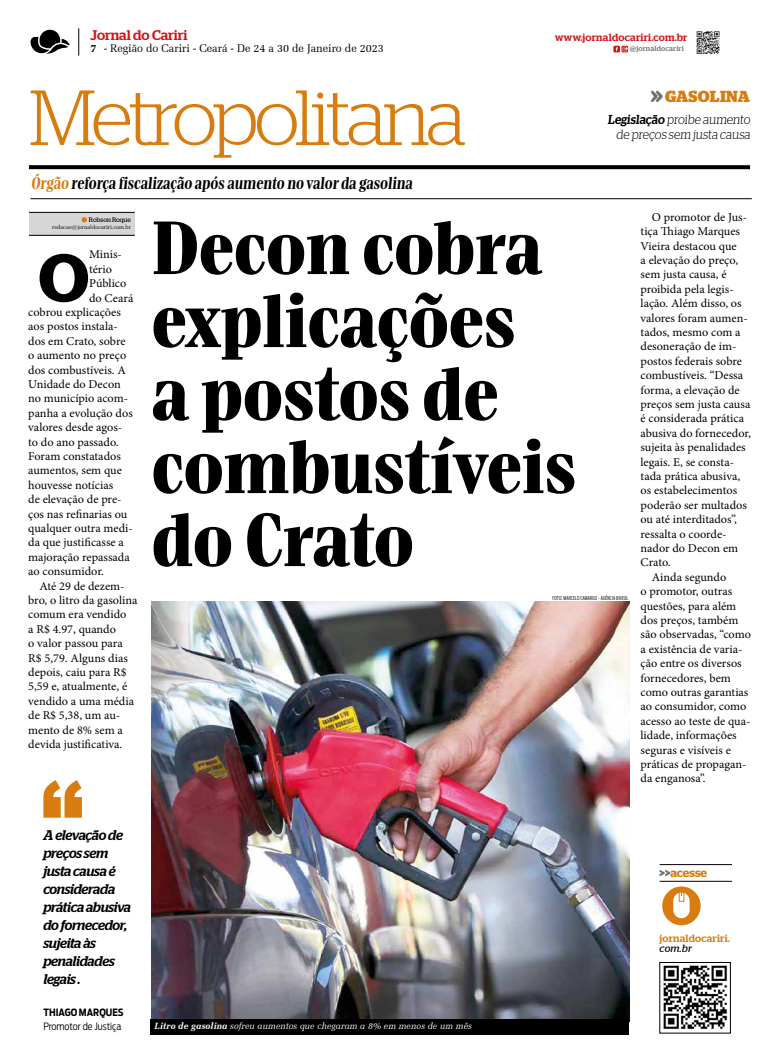
<style>
.page{position:relative;width:780px;height:1063px;background:#fff}
.page>*{position:absolute;margin:0;border:0;box-sizing:border-box;transform-origin:0 0}
.t1{font:300 78px "Stag";letter-spacing:-.05em;color:#d97c0f}
.t2{font:900 70px/73px "Bridge Head";color:#000}
.t3{font:600 67.6px "Stag";color:#000}
.t4{font:800 16px "Bridge Head";color:#000;scale:.9 1}
.t5{font:700 16px "Stag";letter-spacing:.02em;color:#d97c0f}
.t6{font:italic 500 14px/18px "Stag";letter-spacing:-.02em;color:#000}
.t7{font:500 14px "Stag";color:#cd1719}
.t8{font:300 13px/15px "Stag";color:#000;text-align:right;scale:.9 1}
.t9{font:12px "Minion Pro";color:#000}
.t10{font:600 12px "Stag";color:#d97c0f}
.t11{font:11px "Zapf Elliptical 711 BT";color:#000}
.t12{font:500 10.4px "Stag";letter-spacing:.025em;color:#d21418}
.t13{font:500 10.4px "Stag";letter-spacing:.02em;color:#d97c0f}
.t14{font:italic 10.4px "Stag";color:#000}
.t15{font:300 10px "Antenna Cond";color:#000}
.t16{font:700 10px "Antenna Cond";color:#000}
.t17{font:italic 9px "Zapf Elliptical 711 BT";letter-spacing:.01em;color:#fff}
.t18{font:500 7.2px "Stag";letter-spacing:.025em;color:#7c7b7b}
.t19{font:6.5px "Stag";color:#000}
.t20{font:5.6px "Zapf Elliptical 711 BT";color:#000}
.t21{font:300 5.3px "Antenna Extra Cond";letter-spacing:.025em;color:#000}
.s1{font-weight:700}
.s2{color:#d97c0f}
.s3{color:#706f6f}
.s4{font-weight:500}
.s5{font-weight:700;color:#706f6f}
</style>
<div class="page">
<svg style="left:31px;top:30px;width:39px;height:24px"></svg>
<svg style="left:79px;top:28px;width:1px;height:28px"></svg>
<img style="left:696px;top:31px;width:24px;height:23px">
<div style="left:613px;top:46px;width:7px;height:6px;background:#d21418"></div>
<svg style="left:621px;top:46px;width:7px;height:6px"></svg>
<svg style="left:615px;top:47px;width:12px;height:4px"></svg>
<svg style="left:29px;top:165px;width:721px;height:4px;background:#0b0b0b"></svg>
<hr style="left:30px;top:199px;width:721px;height:1px;background:#000">
<img style="left:151px;top:602px;width:478px;height:418px">
<img style="left:663px;top:965px;width:64px;height:65px">
<hr style="left:659px;top:881px;width:72px;height:1px;background:#000">
<hr style="left:659px;top:864px;width:72px;height:1px;background:#000">
<div style="left:662px;top:886px;width:38px;height:39px;background:#d97c0f;border-radius:50%"></div>
<div style="left:673px;top:893px;width:16px;height:25px;background:#fff;border-radius:8px"></div>
<div style="left:679px;top:892px;width:5px;height:10px;border:1px solid #d97c0f"></div>
<div style="left:151px;top:1020px;width:478px;height:15px;background:#000"></div>
<div style="left:29px;top:212px;width:106px;height:23px;background:#d6d6d6"></div>
<hr style="left:29px;top:235px;width:106px;height:1px;background:#000">
<hr style="left:29px;top:212px;width:106px;height:1px;background:#000">
<svg style="left:82px;top:217px;width:5px;height:5px"></svg>
<svg style="left:43px;top:780px;width:39px;height:38px"></svg>
<p class="t7" style="left:91px;top:27px;width:98px">Jornal do Cariri</p>
<p class="t11" style="left:91px;top:42px;width:295px"><span class="s1">7</span> - Região do Cariri - Ceará - De 24 a 30 de Janeiro de 2023</p>
<h1 class="t1" style="left:29px;top:74px;width:439px">Metropolitana</h1>
<h3 class="t4" style="left:31px;top:173px;width:427px"><span class="s2">Órgão</span> reforça fiscalização após aumento no valor da gasolina</h3>
<p class="t12" style="left:555px;top:31px;width:134px">www.jornaldocariri.com.br</p>
<p class="t18" style="left:630px;top:45px;width:55px">@jornaldocariri</p>
<h3 class="t5" style="left:651px;top:87px;width:100px"><span class="s3">&gt;&gt;</span> GASOLINA</h3>
<p class="t8" style="left:607px;top:112px;width:161px"><span class="s4">Legislação</span> proibe aumento de preços sem justa causa</p>
<p class="t19" style="left:89px;top:216px;width:43px">Robson Roque</p>
<p class="t20" style="left:52px;top:224px;width:80px">redacao@jornaldocariri.com.br</p>
<h2 class="t2" style="left:152px;top:211px;width:426px">Decon cobra explicações<br>a postos de combustíveis do Crato</h2>
<h3 class="t3" style="left:39px;top:238px;width:52px">O</h3>
<p class="t9" style="left:89px;top:247px;width:34px">Minis-</p>
<p class="t9" style="left:89px;top:261px;width:24px">tério</p>
<p class="t9" style="left:89px;top:275px;width:39px">Público</p>
<p class="t9" style="left:89px;top:290px;width:46px">do Ceará</p>
<p class="t9" style="left:28px;top:304px;width:94px">cobrou explicações</p>
<p class="t9" style="left:28px;top:319px;width:91px">aos postos instala-</p>
<p class="t9" style="left:28px;top:333px;width:99px">dos em Crato, sobre</p>
<p class="t9" style="left:28px;top:347px;width:99px">o aumento no preço</p>
<p class="t9" style="left:28px;top:362px;width:99px">dos combustíveis. A</p>
<p class="t9" style="left:28px;top:376px;width:94px">Unidade do Decon</p>
<p class="t9" style="left:28px;top:391px;width:101px">no município acom-</p>
<p class="t9" style="left:28px;top:405px;width:106px">panha a evolução dos</p>
<p class="t9" style="left:28px;top:419px;width:95px">valores desde agos-</p>
<p class="t9" style="left:28px;top:434px;width:92px">to do ano passado.</p>
<p class="t9" style="left:28px;top:448px;width:94px">Foram constatados</p>
<p class="t9" style="left:28px;top:463px;width:95px">aumentos, sem que</p>
<p class="t9" style="left:28px;top:477px;width:86px">houvesse notícias</p>
<p class="t9" style="left:28px;top:491px;width:95px">de elevação de pre-</p>
<p class="t9" style="left:28px;top:506px;width:101px">ços nas refinarias ou</p>
<p class="t9" style="left:28px;top:520px;width:106px">qualquer outra medi-</p>
<p class="t9" style="left:28px;top:535px;width:97px">da que justificasse a</p>
<p class="t9" style="left:28px;top:549px;width:103px">majoração repassada</p>
<p class="t9" style="left:28px;top:563px;width:77px">ao consumidor.</p>
<p class="t9" style="left:40px;top:578px;width:87px">Até 29 de dezem-</p>
<p class="t9" style="left:28px;top:592px;width:111px">bro, o litro da gasolina</p>
<p class="t9" style="left:28px;top:607px;width:100px">comum era vendido</p>
<p class="t9" style="left:28px;top:621px;width:89px">a R$ 4.97, quando</p>
<p class="t9" style="left:28px;top:635px;width:96px">o valor passou para</p>
<p class="t9" style="left:28px;top:650px;width:101px">R$ 5,79. Alguns dias</p>
<p class="t9" style="left:28px;top:664px;width:100px">depois, caiu para R$</p>
<p class="t9" style="left:28px;top:679px;width:100px">5,59 e, atualmente, é</p>
<p class="t9" style="left:28px;top:693px;width:107px">vendido a uma média</p>
<p class="t9" style="left:28px;top:707px;width:93px">de R$ 5,38, um au-</p>
<p class="t9" style="left:28px;top:722px;width:96px">mento de 8% sem a</p>
<p class="t9" style="left:28px;top:736px;width:96px">devida justificativa.</p>
<p class="t21" style="left:552px;top:594px;width:77px">FOTO: MARCELO CAMARGO - AGÊNCIA BRASIL</p>
<p class="t9" style="left:652px;top:209px;width:97px">O promotor de Jus-</p>
<p class="t9" style="left:640px;top:223px;width:101px">tiça Thiago Marques</p>
<p class="t9" style="left:640px;top:238px;width:98px">Vieira destacou que</p>
<p class="t9" style="left:640px;top:252px;width:99px">a elevação do preço,</p>
<p class="t9" style="left:640px;top:267px;width:87px">sem justa causa, é</p>
<p class="t9" style="left:640px;top:281px;width:95px">proibida pela legis-</p>
<p class="t9" style="left:640px;top:295px;width:103px">lação. Além disso, os</p>
<p class="t9" style="left:640px;top:310px;width:109px">valores foram aumen-</p>
<p class="t9" style="left:640px;top:324px;width:102px">tados, mesmo com a</p>
<p class="t9" style="left:640px;top:339px;width:97px">desoneração de im-</p>
<p class="t9" style="left:640px;top:353px;width:103px">postos federais sobre</p>
<p class="t9" style="left:640px;top:367px;width:104px">combustíveis. “Dessa</p>
<p class="t9" style="left:640px;top:382px;width:101px">forma, a elevação de</p>
<p class="t9" style="left:640px;top:396px;width:111px">preços sem justa causa</p>
<p class="t9" style="left:640px;top:411px;width:105px">é considerada prática</p>
<p class="t9" style="left:640px;top:425px;width:112px">abusiva do fornecedor,</p>
<p class="t9" style="left:640px;top:439px;width:107px">sujeita às penalidades</p>
<p class="t9" style="left:640px;top:454px;width:95px">legais. E, se consta-</p>
<p class="t9" style="left:640px;top:468px;width:101px">tada prática abusiva,</p>
<p class="t9" style="left:640px;top:483px;width:98px">os estabelecimentos</p>
<p class="t9" style="left:640px;top:497px;width:108px">poderão ser multados</p>
<p class="t9" style="left:640px;top:511px;width:98px">ou até interditados”,</p>
<p class="t9" style="left:640px;top:526px;width:87px">ressalta o coorde-</p>
<p class="t9" style="left:640px;top:540px;width:99px">nador do Decon em</p>
<p class="t9" style="left:640px;top:555px;width:32px">Crato.</p>
<p class="t9" style="left:651px;top:569px;width:76px">Ainda segundo</p>
<p class="t9" style="left:640px;top:583px;width:93px">o promotor, outras</p>
<p class="t9" style="left:640px;top:598px;width:97px">questões, para além</p>
<p class="t9" style="left:640px;top:612px;width:99px">dos preços, também</p>
<p class="t9" style="left:640px;top:627px;width:112px">são observadas, “como</p>
<p class="t9" style="left:640px;top:641px;width:103px">a existência de varia-</p>
<p class="t9" style="left:640px;top:655px;width:103px">ção entre os diversos</p>
<p class="t9" style="left:640px;top:670px;width:92px">fornecedores, bem</p>
<p class="t9" style="left:640px;top:684px;width:109px">como outras garantias</p>
<p class="t9" style="left:640px;top:699px;width:107px">ao consumidor, como</p>
<p class="t9" style="left:640px;top:713px;width:111px">acesso ao teste de qua-</p>
<p class="t9" style="left:640px;top:727px;width:98px">lidade, informações</p>
<p class="t9" style="left:640px;top:742px;width:92px">seguras e visíveis e</p>
<p class="t9" style="left:640px;top:756px;width:107px">práticas de propagan-</p>
<p class="t9" style="left:640px;top:771px;width:67px">da enganosa”.</p>
<p class="t6" style="left:43px;top:826px;width:89px">A elevação de preços sem justa causa é considerada prática abusiva do fornecedor, sujeita às penalidades legais .</p>
<p class="t16" style="left:43px;top:1007px;width:82px">THIAGO MARQUES</p>
<p class="t15" style="left:43px;top:1021px;width:80px">Promotor de Justiça</p>
<p class="t17" style="left:154px;top:1021px;width:319px"><span class="s1">Litro de gasolina</span> sofreu aumentos que chegaram a 8% em menos de um mês</p>
<p class="t10" style="left:659px;top:865px;width:49px"><span class="s5">&gt;&gt;</span>acesse</p>
<p class="t13" style="left:659px;top:932px;width:72px">jornaldocariri.</p>
<p class="t14" style="left:659px;top:942px;width:34px">com.br</p>
</div>
